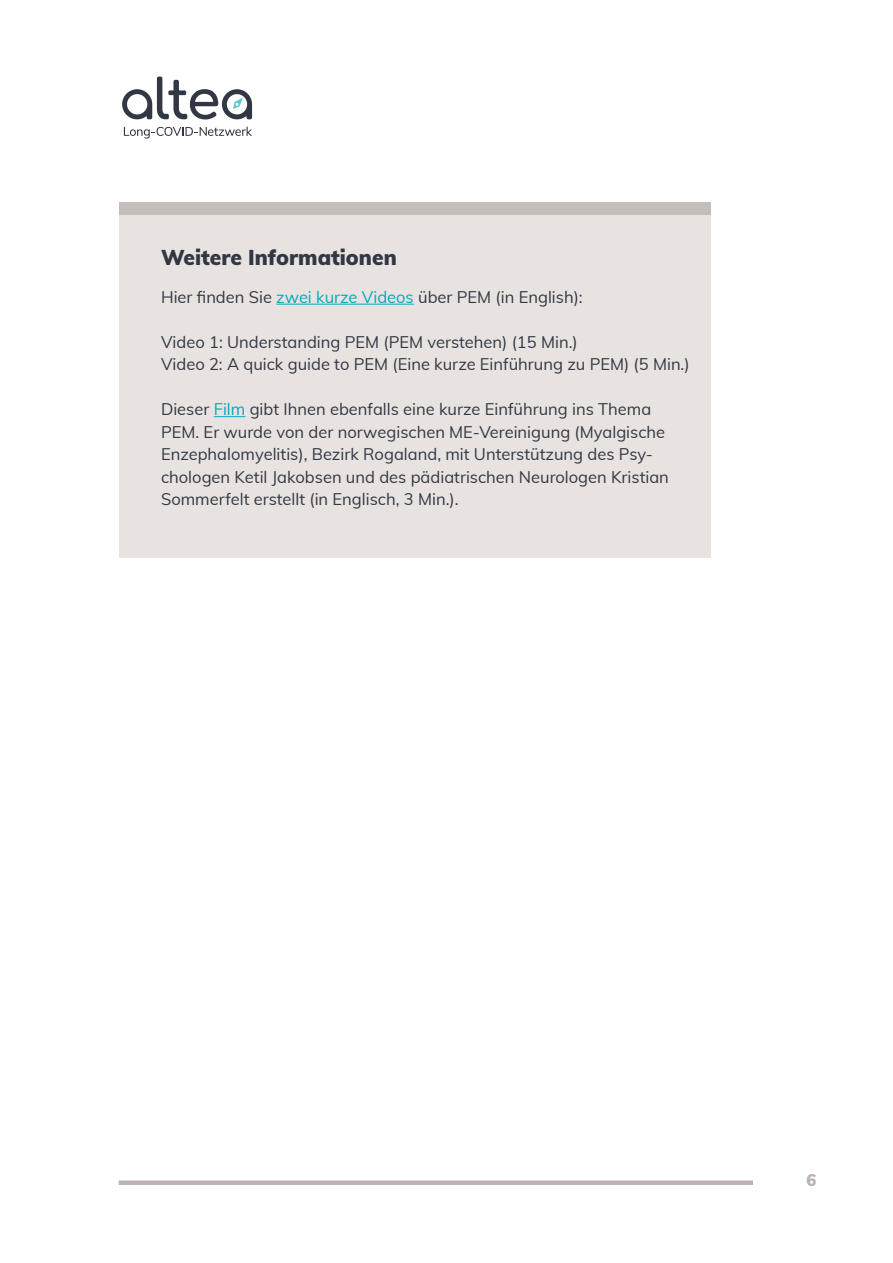
<style>
.page{position:relative;width:893px;height:1263px;background:#fff}
.page>*{position:absolute;margin:0;border:0;box-sizing:border-box;transform-origin:0 0}
.t1{font:900 21px "Muli";color:#323843}
.t2{font:16.5px/22.5px "Muli";color:#323843}
.t3{font:900 16.5px "Muli";color:#bcb4b1}
.s1{color:#00aabe}
</style>
<div class="page">
<svg style="left:122px;top:77px;width:130px;height:42px"></svg>
<svg style="left:124px;top:127px;width:128px;height:12px"></svg>
<div style="left:119px;top:1180px;width:634px;height:5px;background:#bcb4b1"></div>
<div style="left:119px;top:202px;width:592px;height:356px;background:#e8e3e0"></div>
<div style="left:119px;top:202px;width:592px;height:13px;background:#c4bdba"></div>
<hr style="left:276px;top:304px;width:138px;height:1px;background:#00aabe">
<hr style="left:214px;top:416px;width:31px;height:1px;background:#00aabe">
<p class="t1" style="left:161px;top:242px;width:237px">Weitere Informationen</p>
<p class="t2" style="left:161px;top:285px;width:423px">Hier finden Sie <span class="s1">zwei kurze Videos</span> über PEM (in English):</p>
<p class="t2" style="left:161px;top:330px;width:530px">Video 1: Understanding PEM (PEM verstehen) (15 Min.)<br>Video 2: A quick guide to PEM (Eine kurze Einführung zu PEM) (5 Min.)</p>
<p class="t2" style="left:161px;top:397px;width:509px">Dieser <span class="s1">Film</span> gibt Ihnen ebenfalls eine kurze Einführung ins Thema PEM. Er wurde von der norwegischen ME-Vereinigung (Myalgische Enzephalomyelitis), Bezirk Rogaland, mit Unterstützung des Psy&shy;chologen Ketil Jakobsen und des pädiatrischen Neurologen Kristian Sommerfelt erstellt (in Englisch, 3 Min.).</p>
<p class="t3" style="left:806px;top:1168px;width:11px">6</p>
</div>
